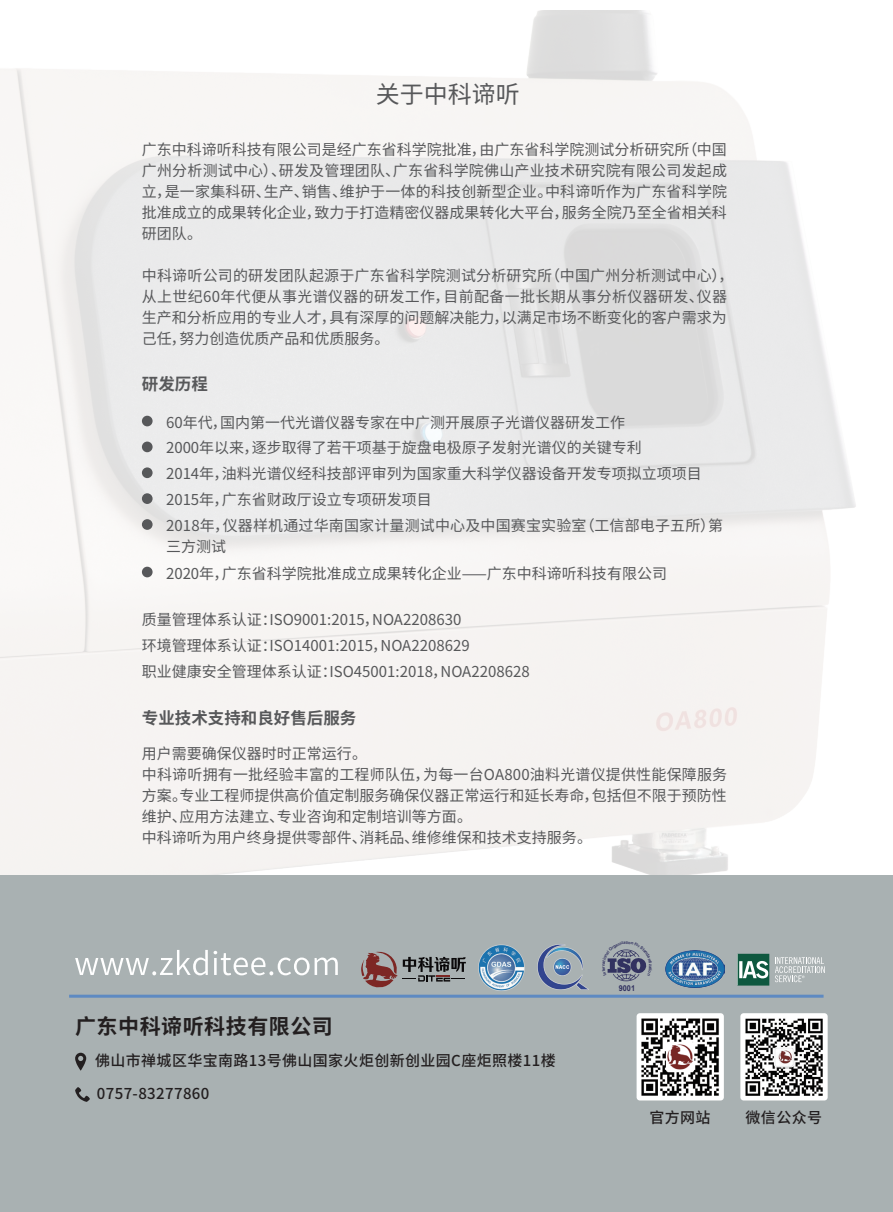
<style>
.page{position:relative;width:893px;height:1212px;background:#fff}
.page>*{position:absolute;margin:0;border:0;box-sizing:border-box;transform-origin:0 0}
.t1{font:24px "Noto Sans Hans";color:#57585a}
.t2{font:700 21px "Noto Sans Hans";letter-spacing:.025em;color:#231f20}
.t3{font:700 16.5px "Noto Sans Hans";color:#57585a}
.t4{font:15px/21px "Noto Sans Hans";color:#57585a}
.t5{font:500 15px "Noto Sans Hans";letter-spacing:.025em;color:#231f20}
.t6{font:700 8.1px "Arial";color:#323260;scale:.9 1}
</style>
<div class="page">
<div style="left:0;top:875px;width:893px;height:337px;background:#a9b1b2"></div>
<hr style="left:69px;top:995px;width:754px;height:3px;background:#5e8ac2">
<svg style="left:75px;top:950px;width:263px;height:25px"></svg>
<div style="left:142px;top:416px;width:11px;height:10px;background:#57585a;border-radius:50%"></div>
<div style="left:142px;top:442px;width:11px;height:10px;background:#57585a;border-radius:50%"></div>
<div style="left:142px;top:467px;width:11px;height:11px;background:#57585a;border-radius:50%"></div>
<div style="left:142px;top:493px;width:11px;height:11px;background:#57585a;border-radius:50%"></div>
<div style="left:142px;top:567px;width:11px;height:10px;background:#57585a;border-radius:50%"></div>
<div style="left:142px;top:519px;width:11px;height:11px;background:#57585a;border-radius:50%"></div>
<img style="left:476px;top:944px;width:53px;height:51px">
<img style="left:536px;top:944px;width:53px;height:51px">
<svg style="left:361px;top:951px;width:105px;height:37px"></svg>
<div style="left:637px;top:1013px;width:87px;height:87px;background:#fff;border-radius:3px"></div>
<img style="left:641px;top:1018px;width:78px;height:78px">
<div style="left:740px;top:1013px;width:88px;height:87px;background:#fff;border-radius:3px"></div>
<img style="left:745px;top:1018px;width:78px;height:78px">
<svg style="left:75px;top:1053px;width:11px;height:17px"></svg>
<svg style="left:75px;top:1087px;width:15px;height:15px"></svg>
<img style="left:665px;top:951px;width:59px;height:36px">
<svg style="left:737px;top:954px;width:32px;height:31px"></svg>
<svg style="left:775px;top:957px;width:50px;height:25px"></svg>
<svg style="left:607px;top:949px;width:40px;height:32px"></svg>
<h1 class="t1" style="left:376px;top:81px;width:145px">关于中科谛听</h1>
<p class="t4" style="left:142px;top:139px;width:587px;text-align:justify">广东中科谛听科技有限公司是经广东省科学院批准，由广东省科学院测试分析研究所（中国广州分析测试中心）、研发及管理团队、广东省科学院佛山产业技术研究院有限公司发起成立，是一家集科研、生产、销售、维护于一体的科技创新型企业。中科谛听作为广东省科学院批准成立的成果转化企业，致力于打造精密仪器成果转化大平台，服务全院乃至全省相关科研团队。</p>
<p class="t4" style="left:142px;top:265px;width:593px">中科谛听公司的研发团队起源于广东省科学院测试分析研究所（中国广州分析测试中心），从上世纪60年代便从事光谱仪器的研发工作，目前配备一批长期从事分析仪器研发、仪器生产和分析应用的专业人才，具有深厚的问题解决能力，以满足市场不断变化的客户需求为己任，努力创造优质产品和优质服务。</p>
<p class="t3" style="left:142px;top:374px;width:67px">研发历程</p>
<p class="t4" style="left:166px;top:409px;width:537px;line-height:25.8px">60年代，国内第一代光谱仪器专家在中广测开展原子光谱仪器研发工作<br>2000年以来，逐步取得了若干项基于旋盘电极原子发射光谱仪的关键专利<br>2014年，油料光谱仪经科技部评审列为国家重大科学仪器设备开发专项拟立项项目2015年，广东省财政厅设立专项研发项目</p>
<p class="t4" style="left:166px;top:515px;width:559px">2018年，仪器样机通过华南国家计量测试中心及中国赛宝实验室（工信部电子五所）第三方测试</p>
<p class="t4" style="left:166px;top:563px;width:502px">2020年，广东省科学院批准成立成果转化企业⸺广东中科谛听科技有限公司</p>
<p class="t4" style="left:142px;top:607px;width:389px;line-height:25.8px">质量管理体系认证：ISO9001:2015，NOA2208630<br>环境管理体系认证：ISO14001:2015，NOA2208629<br>职业健康安全管理体系认证：ISO45001:2018，NOA2208628</p>
<p class="t3" style="left:142px;top:709px;width:216px">专业技术支持和良好售后服务</p>
<p class="t4" style="left:142px;top:743px;width:587px">用户需要确保仪器时时正常运行。<br>中科谛听拥有一批经验丰富的工程师队伍，为每一台OA800油料光谱仪提供性能保障服务方案。专业工程师提供高价值定制服务确保仪器正常运行和延长寿命，包括但不限于预防性维护、应用方法建立、专业咨询和定制培训等方面。<br>中科谛听为用户终身提供零部件、消耗品、维修维保和技术支持服务。</p>
<h2 class="t2" style="left:75px;top:1014px;width:259px">广东中科谛听科技有限公司</h2>
<p class="t5" style="left:95px;top:1052px;width:462px">佛山市禅城区华宝南路13号佛山国家火炬创新创业园C座炬照楼11楼</p>
<p class="t5" style="left:97px;top:1085px;width:114px">0757-83277860</p>
<p class="t6" style="left:619px;top:983px;width:20px">9001</p>
<p class="t5" style="left:649px;top:1109px;width:63px">官方网站</p>
<p class="t5" style="left:746px;top:1109px;width:78px">微信公众号</p>
</div>
